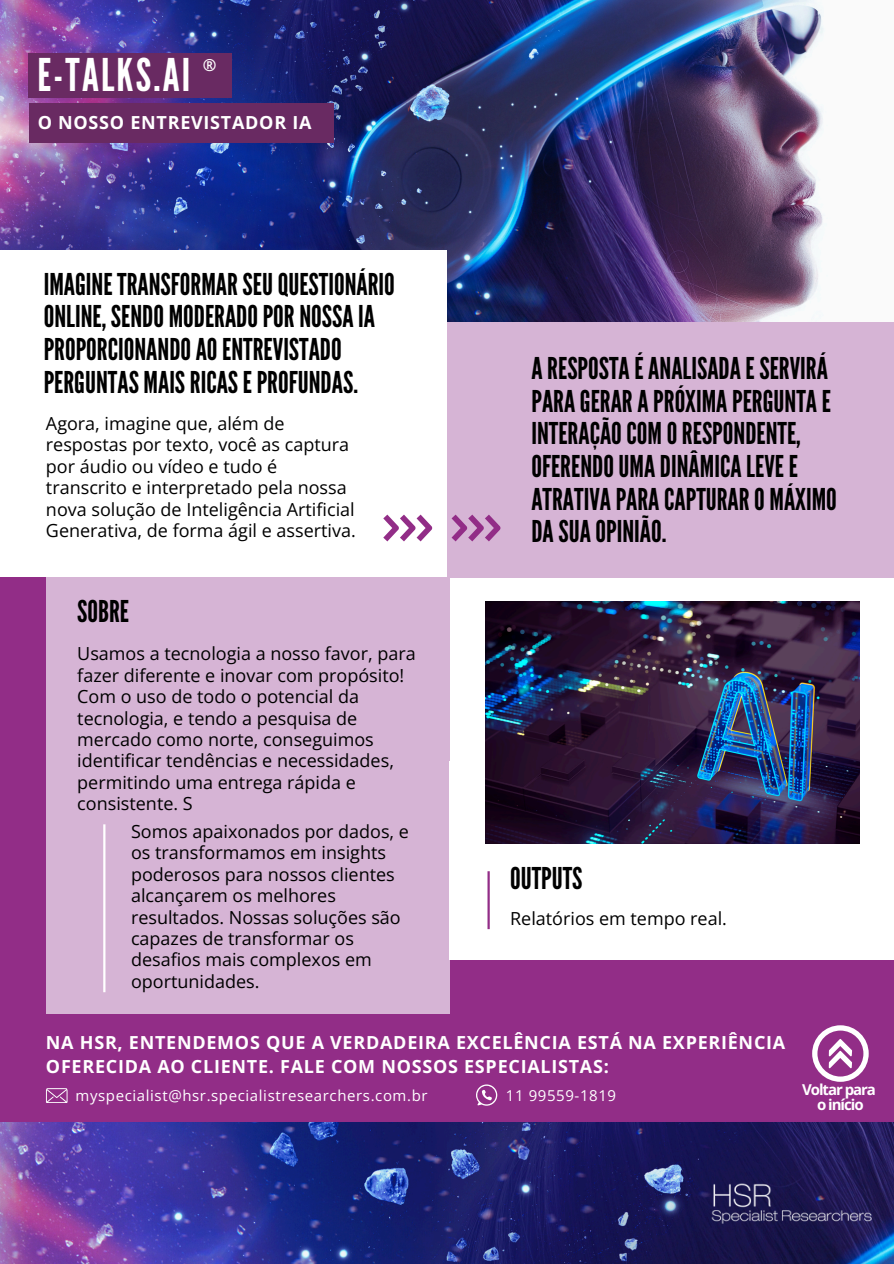
<style>
.page{position:relative;width:894px;height:1264px;background:#fff}
.page>*{position:absolute;margin:0;border:0;box-sizing:border-box;transform-origin:0 0}
.t1{font:45px "League Gothic";letter-spacing:.05em;color:#fff}
.t2{font:30px/32.7px "League Gothic";color:#000}
.t3{font:18px/21.3px "Open Sans";color:#000}
.t4{font:700 18px/24.8px "Open Sans";letter-spacing:.04em;color:#fff}
.t5{font:700 16.5px "Open Sans";color:#fff}
.t6{font:15px "Open Sans";letter-spacing:.04em;color:#fff}
.t7{font:700 15px/14.7px "Open Sans";letter-spacing:-.07em;color:#fff;text-align:center}
</style>
<div class="page">
<img style="left:0;top:0;width:824px;height:322px">
<img style="left:0;top:1121px;width:893px;height:142px">
<div style="left:0;top:577px;width:448px;height:425px;background:#922d87"></div>
<div style="left:446px;top:322px;width:447px;height:255px;background:#d6b4d5"></div>
<div style="left:29px;top:103px;width:304px;height:39px;background:#692a62"></div>
<div style="left:29px;top:54px;width:203px;height:44px;background:#692a62"></div>
<div style="left:0;top:250px;width:446px;height:307px;background:#fff"></div>
<div style="left:0;top:947px;width:893px;height:174px;background:#922d87"></div>
<div style="left:46px;top:577px;width:403px;height:436px;background:#d6b4d5"></div>
<hr style="left:103px;top:824px;width:2px;height:168px;background:#fff">
<div style="left:449px;top:761px;width:444px;height:198px;background:#fff"></div>
<img style="left:485px;top:601px;width:374px;height:242px">
<svg style="left:383px;top:514px;width:49px;height:27px"></svg>
<svg style="left:451px;top:514px;width:49px;height:27px"></svg>
<hr style="left:487px;top:871px;width:2px;height:58px;background:#922d87">
<img style="left:705px;top:1177px;width:168px;height:51px">
<svg style="left:46px;top:1088px;width:21px;height:14px"></svg>
<svg style="left:476px;top:1084px;width:21px;height:21px"></svg>
<svg style="left:812px;top:1025px;width:56px;height:56px"></svg>
<h2 class="t1" style="left:37px;top:49px;width:154px">E-TALKS.AI</h2>
<h4 class="t4" style="left:38px;top:110px;width:275px">O NOSSO ENTREVISTADOR IA</h4>
<h4 class="t5" style="left:203px;top:53px;width:15px">®</h4>
<p class="t2" style="left:44px;top:268px;width:352px">IMAGINETRANSFORMARSEUQUESTIONÁRIO ONLINE,SENDO MODERADOPORNOSSAIA PROPORCIONANDOAOENTREVISTADO PERGUNTAS MAISRICASEPROFUNDAS.</p>
<h2 class="t3" style="left:46px;top:412px;width:311px">Agora, imagine que, além de respostas por texto, você as captura por áudio ou vídeo e tudo é transcrito e interpretado pela nossa nova solução de Inteligência Artificial Generativa, de forma ágil e assertiva.</h2>
<p class="t2" style="left:77px;top:595px;width:53px">SOBRE</p>
<h2 class="t3" style="left:77px;top:643px;width:340px">Usamos a tecnologia a nosso favor, para fazer diferente e inovar com propósito!<br>Com o uso de todo o potencial da tecnologia, e tendo a pesquisa de mercado como norte, conseguimos identificar tendências e necessidades, permitindo uma entrega rápida e consistente. S</h2>
<p class="t3" style="left:131px;top:820px;width:279px">Somos apaixonados por dados, e os transformamos em insights poderosos para nossos clientes alcançarem os melhores resultados. Nossas soluções são capazes de transformar os desafios mais complexos em oportunidades.</p>
<h3 class="t2" style="left:531px;top:352px;width:307px">ARESPOSTAÉANALISADAESERVIRÁ<br>PARAGERARAPRÓXIMAPERGUNTAE<br>INTERAÇÃOCOM ORESPONDENTE,<br>OFERENDOUMADINÂMICALEVE E<br>ATRATIVAPARACAPTURARO MÁXIMO<br>DASUAOPINIÃO.</h3>
<h4 class="t2" style="left:510px;top:863px;width:74px">OUTPUTS</h4>
<h2 class="t3" style="left:510px;top:906px;width:218px">Relatórios em tempo real.</h2>
<p class="t4" style="left:46px;top:1029px;width:740px">NA HSR, ENTENDEMOS QUE A VERDADEIRA EXCELÊNCIA ESTÁ NA EXPERIÊNCIA<br>OFERECIDA AO CLIENTE. FALE COM NOSSOS ESPECIALISTAS:</p>
<h3 class="t6" style="left:76px;top:1084px;width:353px">myspecialist@hsr.specialistresearchers.com.br</h3>
<p class="t6" style="left:505px;top:1084px;width:112px">11 99559-1819</p>
<h5 class="t7" style="left:802px;top:1082px;width:75px">Voltar para o início</h5>
</div>
